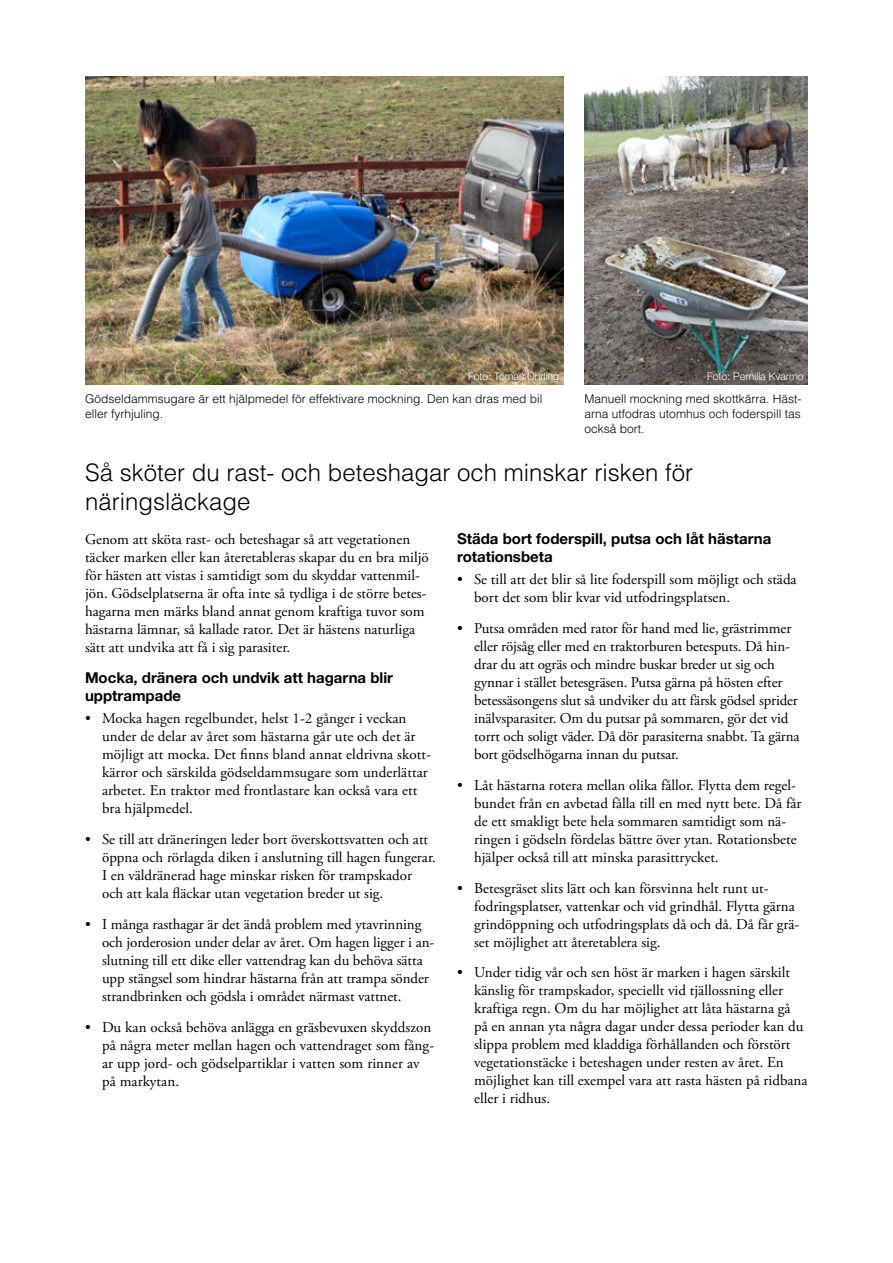
<style>
.page{position:relative;width:893px;height:1263px;background:#fff}
.page>*{position:absolute;margin:0;border:0;box-sizing:border-box;transform-origin:0 0}
.t1{font:300 24px/28.8px "Helvetica";color:#000}
.t2{font:15px/18px "Adobe Garamond Pro";color:#000}
.t3{font:700 15px/18px "Helvetica Neue LT Com";color:#000}
.t4{font:300 12px/15px "Helvetica";color:#000;text-align:justify}
.t5{font:300 10.5px "Helvetica Neue LT Com";color:#fff}
</style>
<div class="page">
<img style="left:585px;top:77px;width:223px;height:307px">
<img style="left:85px;top:77px;width:478px;height:307px">
<p class="t5" style="left:468px;top:370px;width:93px">Foto: Tomas Öhrling</p>
<p class="t5" style="left:707px;top:370px;width:98px">Foto: Pernilla Kvarmo</p>
<p class="t4" style="left:85px;top:390px;width:459px">Gödseldammsugare är ett hjälpmedel för effektivare mockning. Den kan dras med bil eller fyrhjuling.</p>
<p class="t4" style="left:585px;top:390px;width:218px">Manuell mockning med skottkärra. Häst&shy;arna utfodras utomhus och foderspill tas också bort.</p>
<h1 class="t1" style="left:85px;top:456px;width:610px">Så sköter du rast- och beteshagar och minskar risken för näringsläckage</h1>
<p class="t2" style="left:85px;top:531px;width:345px">Genom att sköta rast- och beteshagar så att vegetationen täcker marken eller kan återetableras skapar du en bra miljö för hästen att vistas i samtidigt som du skyddar vattenmil&shy;jön. Gödselplatserna är ofta inte så tydliga i de större betes&shy;hagarna men märks bland annat genom kraftiga tuvor som hästarna lämnar, så kallade rator. Det är hästens naturliga sätt att undvika att få i sig parasiter.</p>
<p class="t3" style="left:85px;top:668px;width:310px">Mocka, dränera och undvik att hagarna blir upptrampade</p>
<p class="t2" style="left:102px;top:710px;width:330px;text-indent:-17px">• Mocka hagen regelbundet, helst 1-2 gånger i veckan under de delar av året som hästarna går ute och det är möjligt att mocka. Det finns bland annat eldrivna skott&shy;kärror och särskilda gödseldammsugare som underlättar arbetet. En traktor med frontlastare kan också vara ett bra hjälpmedel.</p>
<p class="t2" style="left:102px;top:831px;width:335px;text-indent:-17px">• Se till att dräneringen leder bort överskottsvatten och att öppna och rörlagda diken i anslutning till hagen fungerar.<br>I en väldränerad hage minskar risken för trampskador och att kala fläckar utan vegetation breder ut sig.</p>
<p class="t2" style="left:102px;top:915px;width:334px;text-indent:-17px">• I många rasthagar är det ändå problem med ytavrinning och jorderosion under delar av året. Om hagen ligger i an&shy;slutning till ett dike eller vattendrag kan du behöva sätta upp stängsel som hindrar hästarna från att trampa sönder strandbrinken och gödsla i området närmast vattnet.</p>
<p class="t2" style="left:102px;top:1018px;width:334px;text-indent:-17px">• Du kan också behöva anlägga en gräsbevuxen skyddszon på några meter mellan hagen och vattendraget som fång&shy;ar upp jord- och gödselpartiklar i vatten som rinner av på markytan.</p>
<p class="t3" style="left:457px;top:529px;width:316px">Städa bort foderspill, putsa och låt hästarna rotationsbeta</p>
<p class="t2" style="left:474px;top:571px;width:324px;text-indent:-17px">• Se till att det blir så lite foderspill som möjligt och städa bort det som blir kvar vid utfodringsplatsen.</p>
<p class="t2" style="left:474px;top:620px;width:327px;text-indent:-17px">• Putsa områden med rator för hand med lie, grästrimmer eller röjsåg eller med en traktorburen betesputs. Då hin&shy;drar du att ogräs och mindre buskar breder ut sig och gynnar i stället betesgräsen. Putsa gärna på hösten efter betessäsongens slut så undviker du att färsk gödsel sprider inälvsparasiter. Om du putsar på sommaren, gör det vid torrt och soligt väder. Då dör parasiterna snabbt. Ta gärna bort gödselhögarna innan du putsar.</p>
<p class="t2" style="left:474px;top:776px;width:329px;text-indent:-17px">• Låt hästarna rotera mellan olika fållor. Flytta dem regel&shy;bundet från en avbetad fålla till en med nytt bete. Då får de ett smakligt bete hela sommaren samtidigt som nä&shy;ringen i gödseln fördelas bättre över ytan. Rotationsbete hjälper också till att minska parasittrycket.</p>
<p class="t2" style="left:474px;top:879px;width:327px;text-indent:-17px">• Betesgräset slits lätt och kan försvinna helt runt ut&shy;fodringsplatser, vattenkar och vid grindhål. Flytta gärna grindöppning och utfodringsplats då och då. Då får grä&shy;set möjlighet att återetablera sig.</p>
<p class="t2" style="left:474px;top:964px;width:335px;text-indent:-17px">• Under tidig vår och sen höst är marken i hagen särskilt känslig för trampskador, speciellt vid tjällossning eller kraftiga regn. Om du har möjlighet att låta hästarna gå på en annan yta några dagar under dessa perioder kan du slippa problem med kladdiga förhållanden och förstört vegetationstäcke i beteshagen under resten av året. En möjlighet kan till exempel vara att rasta hästen på ridbana eller i ridhus.</p>
</div>
